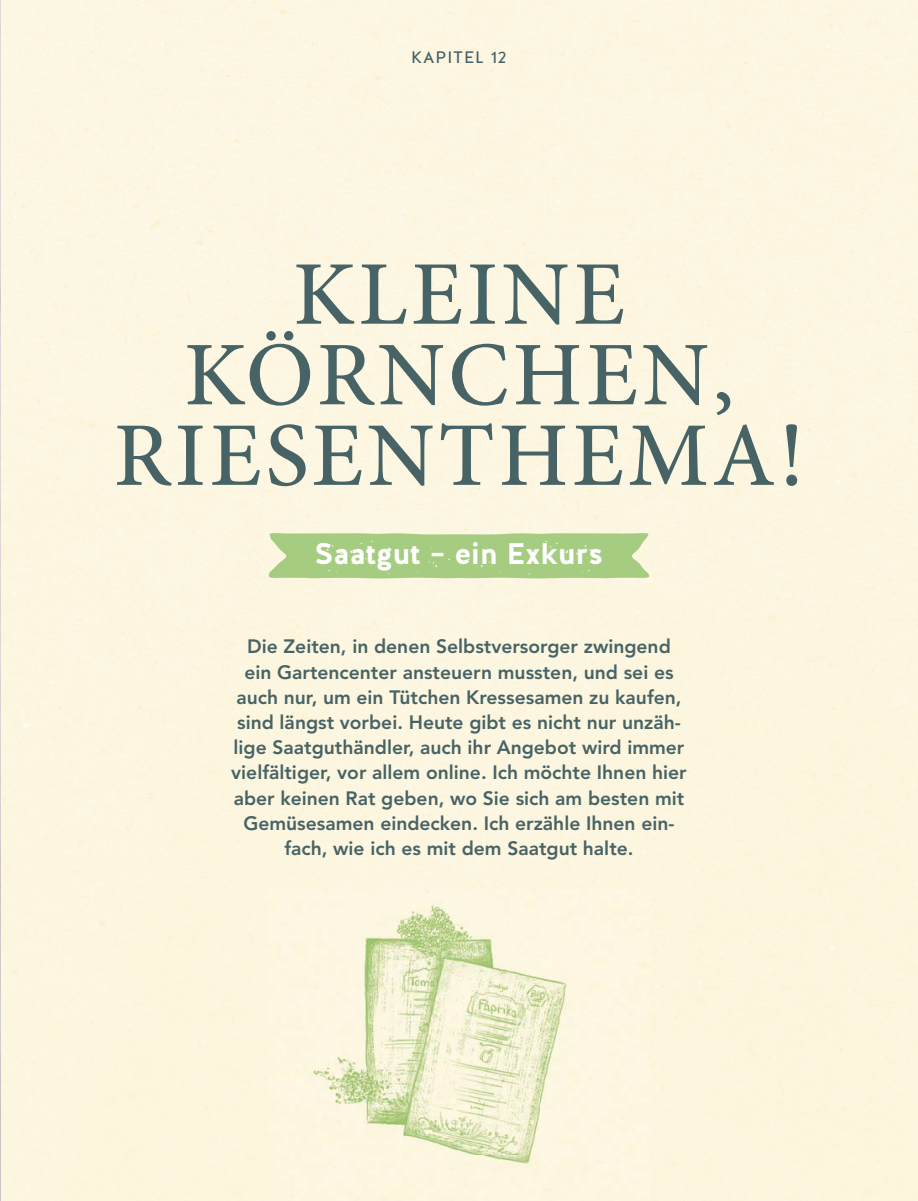
<style>
.page{position:relative;width:918px;height:1201px;background:#fff}
.page>*{position:absolute;margin:0;border:0;box-sizing:border-box;transform-origin:0 0}
.t1{font:500 91px/80.5px "Minion Pro";letter-spacing:.04em;color:#486365;text-align:center}
.t2{font:700 29.75px "Halis GR";color:#fff}
.t3{font:800 19.25px/25.2px "Avenir LT Std";color:#486365;text-align:center}
.t4{font:16.62px "Halis GR";letter-spacing:.05em;color:#486365}
</style>
<div class="page">
<div style="left:1px;top:0;width:917px;height:1200px;background:#fcf6e1"></div>
<img style="left:0;top:0;width:1px;height:1200px">
<img style="left:269px;top:889px;width:380px;height:311px">
<svg style="left:268px;top:532px;width:382px;height:46px;background:#accf89"></svg>
<p class="t4" style="left:411px;top:47px;width:97px">KAPITEL 12</p>
<h1 class="t1" style="left:114px;top:252px;width:692px">KLEINE<br>KÖRNCHEN,<br>RIESENTHEMA!</h1>
<h2 class="t2" style="left:314px;top:541px;width:290px">Saatgut – ein Exkurs</h2>
<p class="t3" style="left:231px;top:635px;width:457px">Die Zeiten, in denen Selbstversorger zwingend ein Gartencenter ansteuern mussten, und sei es auch nur, um ein Tütchen Kressesamen zu kaufen, sind längst vorbei. Heute gibt es nicht nur unzäh&shy;lige Saatguthändler, auch ihr Angebot wird immer vielfältiger, vor allem online. Ich möchte Ihnen hier aber keinen Rat geben, wo Sie sich am besten mit Gemüsesamen eindecken. Ich erzähle Ihnen ein&shy;fach, wie ich es mit dem Saatgut halte.</p>
</div>
